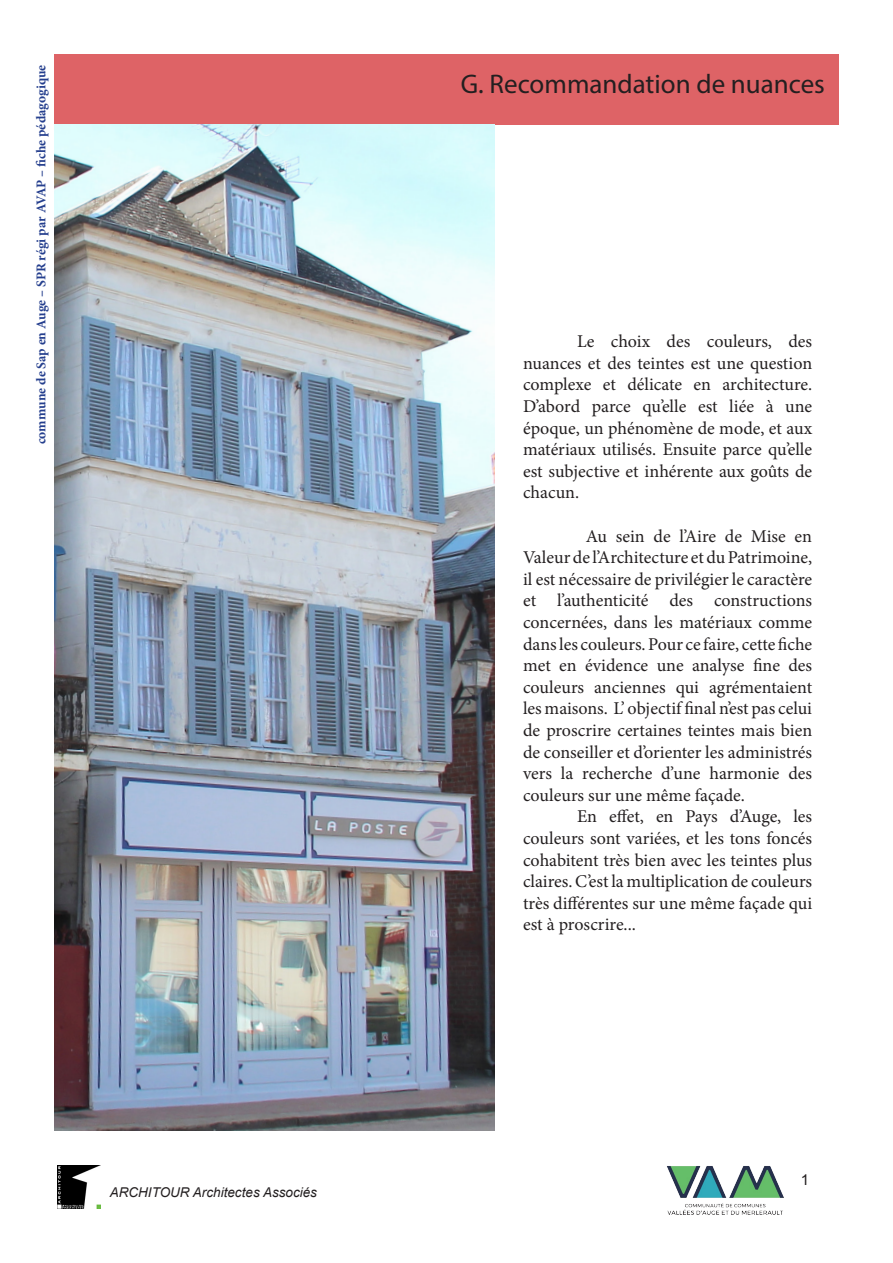
<style>
.page{position:relative;width:893px;height:1263px;background:#fff}
.page>*{position:absolute;margin:0;border:0;box-sizing:border-box;transform-origin:0 0}
.t1{font:27px "Myriad Pro";color:#231f20}
.t2{font:18px/21.6px "Minion Pro";color:#231f20;text-align:justify}
.t3{font:15px "Arial";color:#231f20}
.t4{font:700 13.5px "Minion Pro";color:#253f8e}
.t5{font:italic 13.5px "Arial";color:#231f20}
</style>
<div class="page">
<div style="left:54px;top:54px;width:785px;height:70px;background:#de6366"></div>
<img style="left:57px;top:1165px;width:44px;height:44px">
<img style="left:54px;top:124px;width:441px;height:1006px">
<img style="left:667px;top:1166px;width:117px;height:49px">
<p class="t4" style="left:32px;top:444px;width:381px;rotate:-90deg">commune de Sap en Auge – SPR régi par AVAP – fiche pédagogique</p>
<p class="t5" style="left:110px;top:1184px;width:209px">ARCHITOUR Architectes Associés</p>
<p class="t1" style="left:461px;top:67px;width:366px">G. Recommandation de nuances</p>
<p class="t2" style="left:523px;top:331px;width:291px;text-indent:54px">Le choix des couleurs, des nuances et des teintes est une question complexe et délicate en architecture.<br>D’abord parce qu’elle est liée à une époque, un phénomène de mode, et aux matériaux utilisés. Ensuite parce qu’elle est subjective et inhérente aux goûts de chacun.</p>
<p class="t2" style="left:523px;top:525px;width:291px;text-indent:63px">Au sein de l’Aire de Mise en Valeur de l’Architecture et du Patrimoine, il est nécessaire de privilégier le caractère et l’authenticité des constructions concernées, dans les matériaux comme dans les couleurs. Pour ce faire, cette fiche met en évidence une analyse fine des couleurs anciennes qui agrémentaient les maisons. L’ objectif final n’est pas celui de proscrire certaines teintes mais bien de conseiller et d’orienter les administrés vers la recherche d’une harmonie des couleurs sur une même façade.</p>
<p class="t2" style="left:523px;top:806px;width:291px;text-indent:54px">En effet, en Pays d’Auge, les couleurs sont variées, et les tons foncés cohabitent très bien avec les teintes plus claires. C’est la multiplication de couleurs très différentes sur une même façade qui est à proscrire...</p>
<p class="t3" style="left:801px;top:1169px;width:10px">1</p>
</div>
